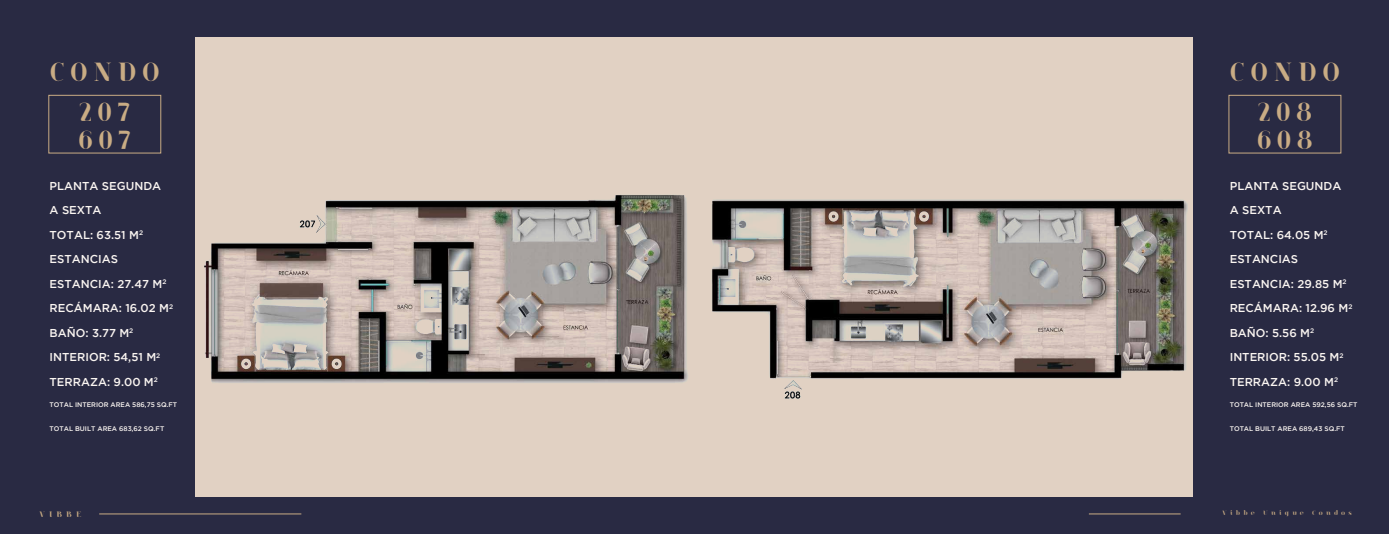
<style>
.page{position:relative;width:1389px;height:534px;background:#fff}
.page>*{position:absolute;margin:0;border:0;box-sizing:border-box;transform-origin:0 0}
.t1{font:28px "Amotrio";letter-spacing:.18em;color:#c9ac84}
.t2{font:26.25px/28px "Amotrio";letter-spacing:.18em;color:#c9ac84}
.t3{font:500 11.38px/24.5px "Gotham";color:#faf5f1}
.t4{font:8.4px "Amotrio";letter-spacing:.48em;color:#c9ac84}
.t5{font:500 6.65px "Gotham";color:#faf5f1}
.t6{font:6.65px "Amotrio";letter-spacing:.48em;color:#c9ac84}
</style>
<div class="page">
<div style="left:0;top:0;width:707px;height:533px;background:#292a43"></div>
<div style="left:682px;top:0;width:707px;height:533px;background:#292a43"></div>
<div style="left:48px;top:95px;width:113px;height:58px;border:1px solid #c9ac84"></div>
<hr style="left:99px;top:513px;width:202px;height:1px;background:#c9ac84">
<hr style="left:1089px;top:513px;width:92px;height:1px;background:#c9ac84">
<div style="left:196px;top:37px;width:997px;height:459px;background:#e1d1c3"></div>
<img style="left:204px;top:195px;width:484px;height:188px">
<div style="left:1228px;top:95px;width:113px;height:58px;border:1px solid #c9ac84"></div>
<img style="left:712px;top:199px;width:476px;height:200px">
<h1 class="t1" style="left:49px;top:60px;width:112px">CONDO</h1>
<h2 class="t2" style="left:78px;top:100px;width:55px">207<br>607</h2>
<p class="t3" style="left:50px;top:173px;width:125px">PLANTA SEGUNDA<br>A SEXTA<br>TOTAL: 63.51 M<sup>2<br></sup>ESTANCIAS<br>ESTANCIA: 27.47 M<sup>2<br></sup>RECÁMARA: 16.02 M<sup>2<br></sup>BAÑO: 3.77 M<sup>2<br></sup>INTERIOR: 54,51 M<sup>2<br></sup>TERRAZA: 9.00 M<sup>2</sup></p>
<p class="t5" style="left:50px;top:400px;width:129px">TOTAL INTERIOR AREA 586,75 SQ.FT</p>
<p class="t5" style="left:50px;top:424px;width:116px">TOTAL BUILT AREA 683,62 SQ.FT</p>
<h1 class="t1" style="left:1230px;top:60px;width:112px">CONDO</h1>
<h2 class="t2" style="left:1257px;top:100px;width:58px">208<br>608</h2>
<p class="t3" style="left:1230px;top:173px;width:124px">PLANTA SEGUNDA<br>A SEXTA<br>TOTAL: 64.05 M<sup>2<br></sup>ESTANCIAS<br>ESTANCIA: 29.85 M<sup>2<br></sup>RECÁMARA: 12.96 M<sup>2<br></sup>BAÑO: 5.56 M<sup>2<br></sup>INTERIOR: 55.05 M<sup>2<br></sup>TERRAZA: 9.00 M<sup>2</sup></p>
<p class="t5" style="left:1230px;top:400px;width:129px">TOTAL INTERIOR AREA 592,56 SQ.FT</p>
<p class="t5" style="left:1230px;top:424px;width:117px">TOTAL BUILT AREA 689,43 SQ.FT</p>
<p class="t4" style="left:39px;top:510px;width:44px">VIBBE</p>
<p class="t6" style="left:1222px;top:510px;width:131px">Vibbe Unique Condos</p>
</div>
